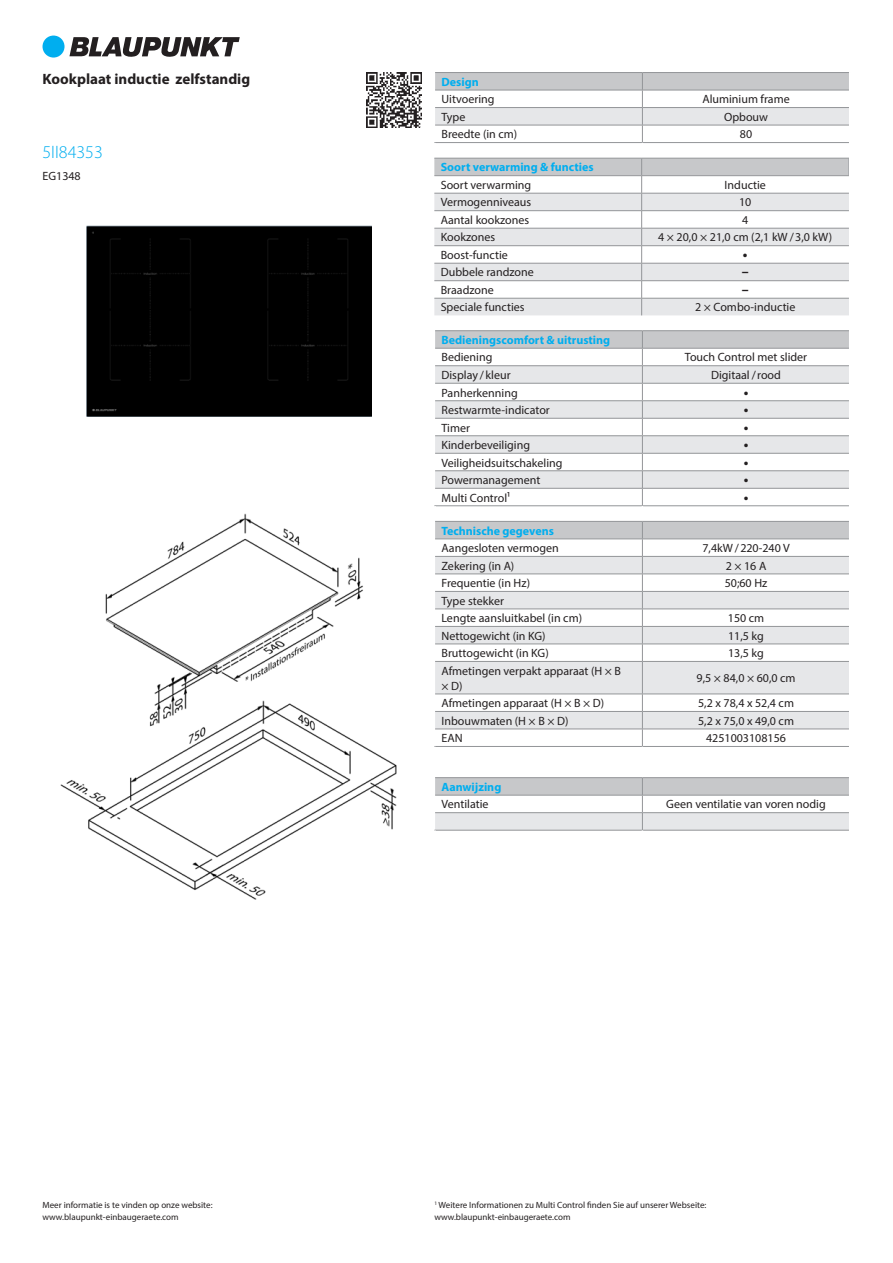
<style>
.page{position:relative;width:893px;height:1263px;background:#fff}
.page>*{position:absolute;margin:0;border:0;box-sizing:border-box;transform-origin:0 0}
.Merkmalsfolge-Modell{font:300 18px "Myriad Pro";color:#00aeef}
.Merkmalsfolge-Produu{font:700 15px "Myriad Pro";color:#231f20}
.Metadata-Wert{font:700 13.8px "Myriad Pro";color:#231f20}
.Metadata{font:12px/15px "Myriad Pro";color:#231f20}
.Metadata-Wert-2{font:12px "Myriad Pro";color:#231f20}
.Kopf{font:700 12px "Myriad Pro";color:#00aeef}
.Merkmalsfolge-Nummer{font:12px "Myriad Pro";color:#231f20}
.Absatz_erster{font:9px "Myriad Pro";color:#231f20}
.Absatz_letzter{font:9px "Myriad Pro";color:#231f20}
</style>
<div class="page">
<img style="left:60px;top:513px;width:337px;height:387px">
<div style="left:86px;top:226px;width:285px;height:191px;background:#000"></div>
<img style="left:366px;top:72px;width:56px;height:56px">
<hr style="left:435px;top:72px;width:207px;height:1px;background:#939598">
<hr style="left:642px;top:72px;width:208px;height:1px;background:#939598">
<svg style="left:434px;top:73px;width:415px;height:70px"></svg>
<svg style="left:434px;top:158px;width:415px;height:157px"></svg>
<hr style="left:434px;top:263px;width:208px;height:1px;background:#939598">
<hr style="left:435px;top:330px;width:207px;height:1px;background:#939598">
<hr style="left:642px;top:330px;width:208px;height:1px;background:#939598">
<svg style="left:434px;top:331px;width:415px;height:176px"></svg>
<hr style="left:642px;top:348px;width:208px;height:1px;background:#939598">
<svg style="left:435px;top:662px;width:414px;height:67px;fill:#e6e7e9"></svg>
<hr style="left:435px;top:661px;width:207px;height:1px;background:#939598">
<hr style="left:642px;top:661px;width:208px;height:1px;background:#939598">
<hr style="left:642px;top:662px;width:1px;height:32px;background:#939598">
<hr style="left:435px;top:694px;width:207px;height:1px;background:#939598">
<hr style="left:642px;top:694px;width:208px;height:1px;background:#939598">
<hr style="left:435px;top:711px;width:207px;height:1px;background:#939598">
<hr style="left:642px;top:711px;width:208px;height:1px;background:#939598">
<hr style="left:435px;top:729px;width:207px;height:1px;background:#939598">
<hr style="left:642px;top:729px;width:208px;height:1px;background:#939598">
<hr style="left:434px;top:746px;width:208px;height:1px;background:#939598">
<hr style="left:642px;top:746px;width:208px;height:1px;background:#939598">
<svg style="left:642px;top:694px;width:1px;height:53px"></svg>
<svg style="left:435px;top:521px;width:414px;height:140px"></svg>
<hr style="left:642px;top:539px;width:208px;height:1px;background:#939598">
<hr style="left:435px;top:777px;width:207px;height:1px;background:#939598">
<hr style="left:642px;top:777px;width:208px;height:1px;background:#939598">
<svg style="left:434px;top:778px;width:415px;height:53px"></svg>
<div style="left:43px;top:36px;width:22px;height:22px;background:#00aeef;border-radius:50%"></div>
<svg style="left:69px;top:37px;width:171px;height:20px"></svg>
<hr style="left:849px;top:72px;width:3px;height:1130px;background:#fff">
<p class="Merkmalsfolge-Produu" style="left:43px;top:69px;width:209px">Kookplaat inductie zelfstandig</p>
<p class="Merkmalsfolge-Modell" style="left:43px;top:141px;width:62px">5II84353</p>
<p class="Merkmalsfolge-Nummer" style="left:43px;top:169px;width:40px">EG1348</p>
<p class="Absatz_erster" style="left:43px;top:1200px;width:172px">Meer informatie is te vinden op onze website:</p>
<p class="Absatz_letzter" style="left:43px;top:1212px;width:138px">www.blaupunkt-einbaugeraete.com</p>
<p class="Kopf" style="left:441px;top:74px;width:39px">Design</p>
<p class="Metadata" style="left:441px;top:92px;width:55px">Uitvoering</p>
<p class="Metadata-Wert-2" style="left:702px;top:92px;width:89px">Aluminium frame</p>
<p class="Metadata" style="left:441px;top:109px;width:25px">Type</p>
<p class="Metadata-Wert-2" style="left:724px;top:109px;width:45px">Opbouw</p>
<p class="Metadata" style="left:441px;top:127px;width:77px">Breedte (in cm)</p>
<p class="Metadata-Wert-2" style="left:740px;top:127px;width:14px">80</p>
<p class="Kopf" style="left:441px;top:160px;width:154px">Soort verwarming &amp; functies</p>
<p class="Metadata" style="left:441px;top:177px;width:92px">Soort verwarming</p>
<p class="Metadata-Wert-2" style="left:725px;top:177px;width:43px">Inductie</p>
<p class="Metadata" style="left:441px;top:195px;width:92px">Vermogenniveaus</p>
<p class="Metadata-Wert-2" style="left:739px;top:195px;width:14px">10</p>
<p class="Metadata" style="left:441px;top:212px;width:90px">Aantal kookzones</p>
<p class="Metadata-Wert-2" style="left:742px;top:212px;width:8px">4</p>
<p class="Metadata" style="left:441px;top:230px;width:56px">Kookzones</p>
<p class="Metadata-Wert-2" style="left:658px;top:230px;width:176px">4 × 20,0 × 21,0 cm (2,1 kW / 3,0 kW)</p>
<p class="Metadata" style="left:441px;top:247px;width:69px">Boost-functie</p>
<p class="Metadata-Wert" style="left:743px;top:245px;width:6px">•</p>
<p class="Metadata" style="left:441px;top:265px;width:95px">Dubbele randzone</p>
<p class="Metadata-Wert" style="left:742px;top:263px;width:8px">–</p>
<p class="Metadata" style="left:441px;top:282px;width:55px">Braadzone</p>
<p class="Metadata-Wert" style="left:742px;top:280px;width:8px">–</p>
<p class="Metadata" style="left:441px;top:300px;width:85px">Speciale functies</p>
<p class="Metadata-Wert-2" style="left:695px;top:300px;width:102px">2 × Combo-inductie</p>
<p class="Kopf" style="left:441px;top:332px;width:170px">Bedieningscomfort &amp; uitrusting</p>
<p class="Metadata" style="left:441px;top:350px;width:52px">Bediening</p>
<p class="Metadata-Wert-2" style="left:685px;top:350px;width:124px">Touch Control met slider</p>
<p class="Metadata" style="left:441px;top:367px;width:71px">Display / kleur</p>
<p class="Metadata-Wert-2" style="left:711px;top:368px;width:71px">Digitaal / rood</p>
<p class="Metadata" style="left:441px;top:385px;width:78px">Panherkenning</p>
<p class="Metadata-Wert" style="left:744px;top:383px;width:6px">•</p>
<p class="Metadata" style="left:441px;top:402px;width:110px">Restwarmte-indicator</p>
<p class="Metadata-Wert" style="left:744px;top:400px;width:6px">•</p>
<p class="Metadata" style="left:441px;top:420px;width:30px">Timer</p>
<p class="Metadata-Wert" style="left:744px;top:418px;width:6px">•</p>
<p class="Metadata" style="left:441px;top:437px;width:90px">Kinderbeveiliging</p>
<p class="Metadata-Wert" style="left:744px;top:435px;width:6px">•</p>
<p class="Metadata" style="left:441px;top:455px;width:123px">Veiligheidsuitschakeling</p>
<p class="Metadata-Wert" style="left:744px;top:453px;width:6px">•</p>
<p class="Metadata" style="left:441px;top:472px;width:100px">Powermanagement</p>
<p class="Metadata-Wert" style="left:744px;top:470px;width:6px">•</p>
<p class="Metadata" style="left:441px;top:490px;width:70px">Multi Control¹</p>
<p class="Metadata-Wert" style="left:744px;top:488px;width:6px">•</p>
<p class="Kopf" style="left:441px;top:523px;width:114px">Technische gegevens</p>
<p class="Metadata" style="left:441px;top:540px;width:119px">Aangesloten vermogen</p>
<p class="Metadata-Wert-2" style="left:702px;top:541px;width:89px">7,4kW / 220-240 V</p>
<p class="Metadata" style="left:441px;top:558px;width:74px">Zekering (in A)</p>
<p class="Metadata-Wert-2" style="left:726px;top:558px;width:42px">2 × 16 A</p>
<p class="Metadata" style="left:441px;top:575px;width:90px">Frequentie (in Hz)</p>
<p class="Metadata-Wert-2" style="left:725px;top:576px;width:44px">50;60 Hz</p>
<p class="Metadata" style="left:441px;top:593px;width:64px">Type stekker</p>
<p class="Metadata" style="left:441px;top:610px;width:142px">Lengte aansluitkabel (in cm)</p>
<p class="Metadata-Wert-2" style="left:728px;top:611px;width:38px">150 cm</p>
<p class="Metadata" style="left:441px;top:628px;width:106px">Nettogewicht (in KG)</p>
<p class="Metadata-Wert-2" style="left:728px;top:628px;width:37px">11,5 kg</p>
<p class="Metadata" style="left:441px;top:645px;width:109px">Bruttogewicht (in KG)</p>
<p class="Metadata-Wert-2" style="left:728px;top:646px;width:37px">13,5 kg</p>
<p class="Metadata" style="left:441px;top:663px;width:181px">Afmetingen verpakt apparaat (H × B × D)</p>
<p class="Metadata-Wert-2" style="left:696px;top:671px;width:101px">9,5 × 84,0 × 60,0 cm</p>
<p class="Metadata" style="left:441px;top:695px;width:164px">Afmetingen apparaat (H × B × D)</p>
<p class="Metadata-Wert-2" style="left:698px;top:696px;width:97px">5,2 x 78,4 x 52,4 cm</p>
<p class="Metadata" style="left:441px;top:713px;width:128px">Inbouwmaten (H × B × D)</p>
<p class="Metadata-Wert-2" style="left:698px;top:713px;width:97px">5,2 x 75,0 x 49,0 cm</p>
<p class="Metadata" style="left:441px;top:730px;width:23px">EAN</p>
<p class="Metadata-Wert-2" style="left:706px;top:731px;width:82px">4251003108156</p>
<p class="Kopf" style="left:441px;top:779px;width:61px">Aanwijzing</p>
<p class="Metadata" style="left:441px;top:797px;width:49px">Ventilatie</p>
<p class="Metadata-Wert-2" style="left:666px;top:797px;width:161px">Geen ventilatie van voren nodig</p>
<p class="Absatz_erster" style="left:434px;top:1200px;width:274px"><sup>1</sup> Weitere Informationen zu Multi Control finden Sie auf unserer Webseite:</p>
<p class="Absatz_letzter" style="left:434px;top:1212px;width:138px">www.blaupunkt-einbaugeraete.com</p>
</div>
